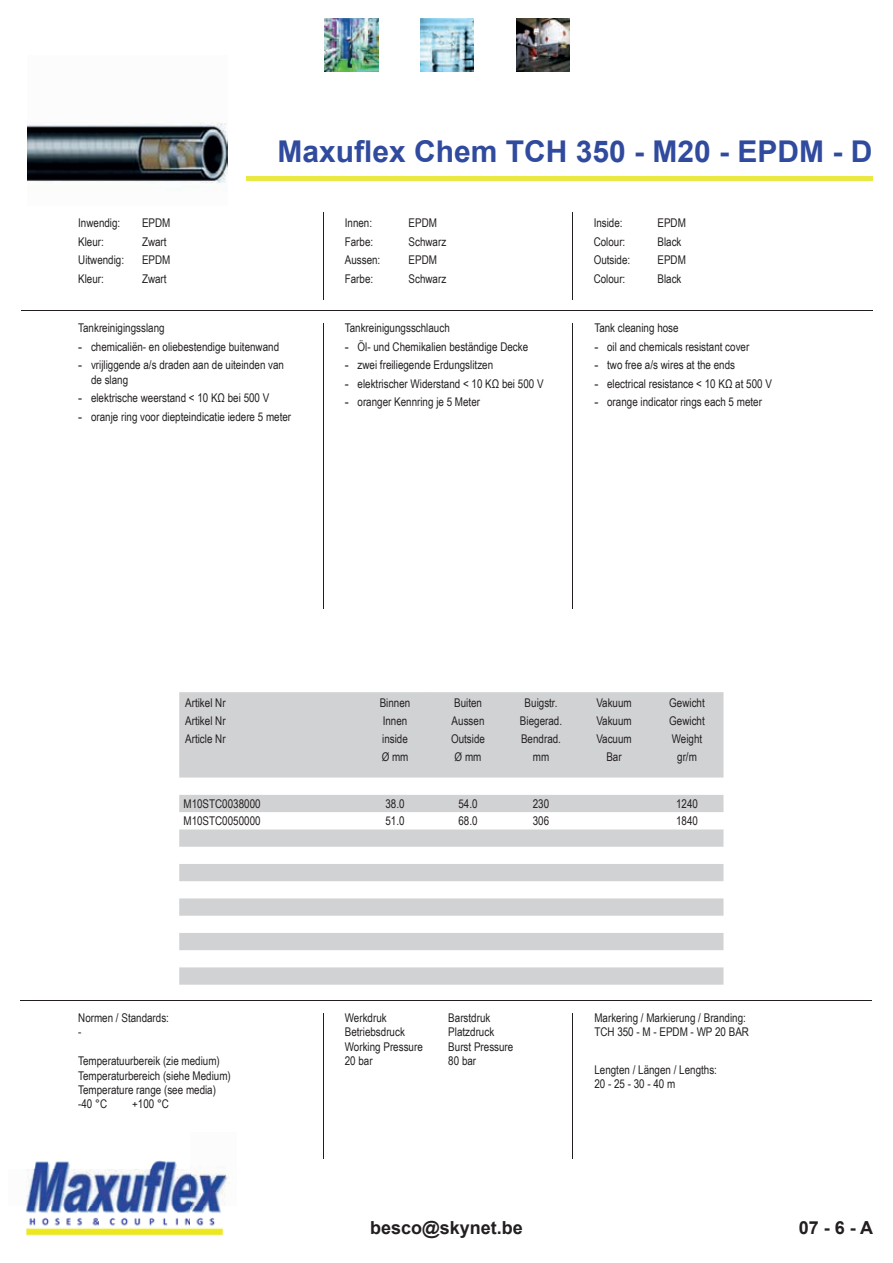
<style>
.page{position:relative;width:893px;height:1263px;background:#fff}
.page>*{position:absolute;margin:0;border:0;box-sizing:border-box;transform-origin:0 0}
.t1{font:700 30px "Arial";color:#304a9e}
.t2{font:700 18px "Arial";color:#231f20}
.t3{font:12px/18px "Arial Narrow";color:#231f20}
.s1{font-family:"Arial"}
</style>
<div class="page">
<hr style="left:246px;top:176px;width:627px;height:4px;background:#eae843">
<hr style="left:323px;top:212px;width:1px;height:88px;background:#231f20">
<hr style="left:572px;top:212px;width:1px;height:88px;background:#231f20">
<hr style="left:323px;top:323px;width:1px;height:285px;background:#231f20">
<hr style="left:572px;top:323px;width:1px;height:285px;background:#231f20">
<hr style="left:21px;top:310px;width:852px;height:1px;background:#231f20">
<hr style="left:21px;top:1000px;width:851px;height:1px;background:#231f20">
<hr style="left:323px;top:1013px;width:1px;height:146px;background:#231f20">
<hr style="left:572px;top:1013px;width:1px;height:146px;background:#231f20">
<img style="left:325px;top:18px;width:53px;height:53px">
<img style="left:421px;top:18px;width:53px;height:53px">
<img style="left:516px;top:18px;width:53px;height:53px">
<img style="left:25px;top:1160px;width:204px;height:76px">
<img style="left:27px;top:122px;width:200px;height:62px">
<svg style="left:179px;top:692px;width:544px;height:293px;fill:#d1d2d4"></svg>
<p class="t3" style="left:78px;top:213px;width:44px">Inwendig:</p>
<p class="t3" style="left:142px;top:213px;width:30px">EPDM</p>
<p class="t3" style="left:78px;top:232px;width:27px">Kleur:</p>
<p class="t3" style="left:142px;top:232px;width:26px">Zwart</p>
<p class="t3" style="left:78px;top:250px;width:47px">Uitwendig:</p>
<p class="t3" style="left:142px;top:250px;width:30px">EPDM</p>
<p class="t3" style="left:78px;top:269px;width:27px">Kleur:</p>
<p class="t3" style="left:142px;top:269px;width:26px">Zwart</p>
<h1 class="t1" style="left:277px;top:130px;width:597px">Maxuflex Chem TCH 350 - M20 - EPDM - D</h1>
<p class="t3" style="left:345px;top:213px;width:29px">Innen:</p>
<p class="t3" style="left:409px;top:213px;width:30px">EPDM</p>
<p class="t3" style="left:345px;top:232px;width:30px">Farbe:</p>
<p class="t3" style="left:409px;top:232px;width:39px">Schwarz</p>
<p class="t3" style="left:345px;top:250px;width:37px">Aussen:</p>
<p class="t3" style="left:409px;top:250px;width:30px">EPDM</p>
<p class="t3" style="left:345px;top:269px;width:30px">Farbe:</p>
<p class="t3" style="left:409px;top:269px;width:39px">Schwarz</p>
<p class="t3" style="left:594px;top:213px;width:30px">Inside:</p>
<p class="t3" style="left:657px;top:213px;width:30px">EPDM</p>
<p class="t3" style="left:594px;top:232px;width:33px">Colour:</p>
<p class="t3" style="left:657px;top:232px;width:26px">Black</p>
<p class="t3" style="left:594px;top:250px;width:38px">Outside:</p>
<p class="t3" style="left:657px;top:250px;width:30px">EPDM</p>
<p class="t3" style="left:594px;top:269px;width:33px">Colour:</p>
<p class="t3" style="left:657px;top:269px;width:26px">Black</p>
<p class="t3" style="left:78px;top:318px;width:88px">Tankreinigingsslang</p>
<p class="t3" style="left:78px;top:337px;width:202px"><span class="s1">-</span> chemicaliën- en oliebestendige buitenwand</p>
<p class="t3" style="left:91px;top:357px;width:195px;line-height:14.4px;text-indent:-13px"><span class="s1">-</span> vrijliggende a/s draden aan de uiteinden van de slang</p>
<p class="t3" style="left:78px;top:389px;width:193px"><span class="s1">-</span> elektrische weerstand &lt; 10 KΩ bei 500 V</p>
<p class="t3" style="left:78px;top:407px;width:214px"><span class="s1">-</span> oranje ring voor diepteindicatie iedere 5 meter</p>
<p class="t3" style="left:345px;top:318px;width:107px">Tankreinigungsschlauch</p>
<p class="t3" style="left:345px;top:337px;width:185px"><span class="s1">-</span> Öl- und Chemikalien beständige Decke</p>
<p class="t3" style="left:345px;top:355px;width:150px"><span class="s1">-</span> zwei freiliegende Erdungslitzen</p>
<p class="t3" style="left:345px;top:374px;width:200px"><span class="s1">-</span> elektrischer Widerstand &lt; 10 KΩ bei 500 V</p>
<p class="t3" style="left:345px;top:393px;width:137px"><span class="s1">-</span> oranger Kennring je 5 Meter</p>
<p class="t3" style="left:594px;top:318px;width:86px">Tank cleaning hose</p>
<p class="t3" style="left:594px;top:337px;width:156px"><span class="s1">-</span> oil and chemicals resistant cover</p>
<p class="t3" style="left:594px;top:355px;width:142px"><span class="s1">-</span> two free a/s wires at the ends</p>
<p class="t3" style="left:594px;top:374px;width:179px"><span class="s1">-</span> electrical resistance &lt; 10 KΩ at 500 V</p>
<p class="t3" style="left:594px;top:393px;width:169px"><span class="s1">-</span> orange indicator rings each 5 meter</p>
<p class="t3" style="left:185px;top:693px;width:42px;text-align:justify">Artikel Nr Artikel Nr Article Nr</p>
<p class="t3" style="left:380px;top:693px;width:32px">Binnen<br>Innen inside<br>Ø mm</p>
<p class="t3" style="left:451px;top:693px;width:35px">Buiten<br>Aussen<br>Outside<br>Ø mm</p>
<p class="t3" style="left:520px;top:693px;width:44px;text-align:center">Buigstr.<br>Biegerad.<br>Bendrad. mm</p>
<p class="t3" style="left:596px;top:693px;width:37px;text-align:center">Vakuum<br>Vakuum<br>Vacuum<br>Bar</p>
<p class="t3" style="left:669px;top:693px;width:37px;text-align:center">Gewicht<br>Gewicht<br>Weight gr/m</p>
<p class="t3" style="left:183px;top:794px;width:79px">M10STC0038000</p>
<p class="t3" style="left:385px;top:794px;width:21px">38.0</p>
<p class="t3" style="left:458px;top:794px;width:21px">54.0</p>
<p class="t3" style="left:533px;top:794px;width:18px">230</p>
<p class="t3" style="left:676px;top:794px;width:23px">1240</p>
<p class="t3" style="left:183px;top:811px;width:79px">M10STC0050000</p>
<p class="t3" style="left:385px;top:811px;width:21px">51.0</p>
<p class="t3" style="left:458px;top:811px;width:21px">68.0</p>
<p class="t3" style="left:533px;top:811px;width:18px">306</p>
<p class="t3" style="left:676px;top:811px;width:23px">1840</p>
<p class="t3" style="left:78px;top:1010px;width:92px;line-height:14.4px">Normen / Standards: -</p>
<p class="t3" style="left:78px;top:1053px;width:154px;line-height:14.4px">Temperatuurbereik (zie medium)<br>Temperaturbereich (siehe Medium)<br>Temperature range (see media) -40 °C</p>
<p class="t3" style="left:132px;top:1095px;width:38px">+100 °C</p>
<p class="t3" style="left:345px;top:1008px;width:43px">Werkdruk</p>
<p class="t3" style="left:448px;top:1008px;width:44px">Barstdruk</p>
<p class="t3" style="left:345px;top:1023px;width:62px">Betriebsdruck</p>
<p class="t3" style="left:448px;top:1023px;width:47px">Platzdruck</p>
<p class="t3" style="left:345px;top:1037px;width:80px">Working Pressure</p>
<p class="t3" style="left:448px;top:1037px;width:67px">Burst Pressure</p>
<p class="t3" style="left:345px;top:1051px;width:29px">20 bar</p>
<p class="t3" style="left:448px;top:1051px;width:29px">80 bar</p>
<p class="t3" style="left:594px;top:1010px;width:156px;line-height:14.4px">Markering / Markierung / Branding:<br>TCH 350 - M - EPDM - WP 20 BAR</p>
<p class="t3" style="left:594px;top:1062px;width:124px;line-height:14.4px">Lengten / Längen / Lengths:<br>20 - 25 - 30 - 40 m</p>
<h2 class="t2" style="left:370px;top:1215px;width:154px">besco@skynet.be</h2>
<h2 class="t2" style="left:799px;top:1214px;width:76px">07 - 6 - A</h2>
</div>
